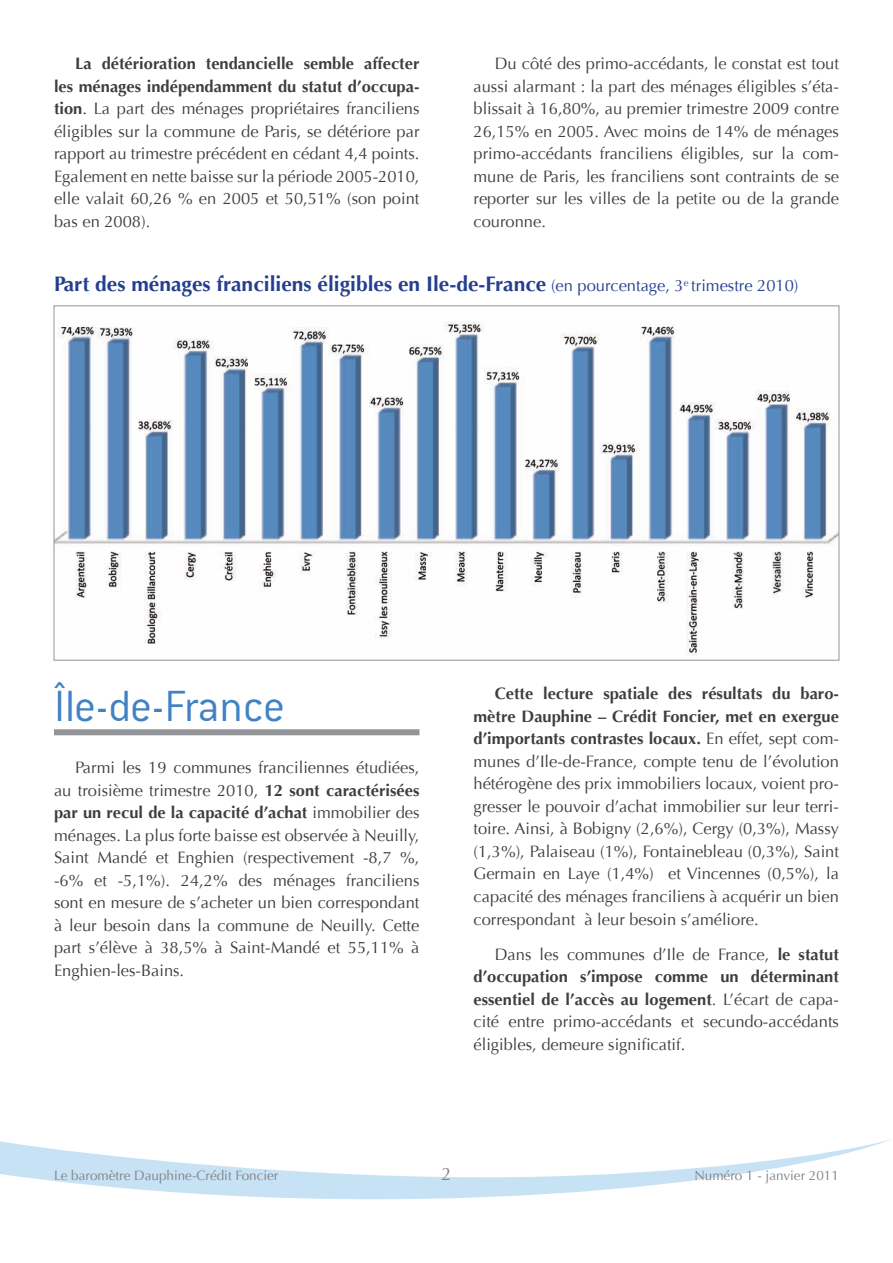
<style>
.page{position:relative;width:893px;height:1263px;background:#fff}
.page>*{position:absolute;margin:0;border:0;box-sizing:border-box;transform-origin:0 0}
.t1{font:300 48px "Conduit ITC";letter-spacing:-.015em;color:#4082c4}
.t2{font:700 21px "Optima";color:#253f8e}
.t3{font:18px "Optima";color:#808285}
.t4{font:16.5px/22.5px "Optima";color:#3e3e3f;text-align:justify}
.t5{font:13.5px "Optima";color:#808285}
.s1{font-weight:700}
.s2{font-weight:400;font-size:16.5px}
</style>
<div class="page">
<svg style="left:0;top:1139px;width:891px;height:61px"></svg>
<img style="left:56px;top:321px;width:781px;height:334px">
<div style="left:54px;top:729px;width:365px;height:6px;background:#939598"></div>
<p class="t4" style="left:54px;top:53px;width:367px;text-indent:21px"><span class="s1">La détérioration tendancielle semble affecter les ménages indépendamment du statut d’occupa&shy;tion</span>. La part des ménages propriétaires franciliens éligibles sur la commune de Paris, se détériore par rapport au trimestre précédent en cédant 4,4 points.<br>Egalement en nette baisse sur la période 2005-2010, elle valait 60,26 % en 2005 et 50,51% (son point bas en 2008).</p>
<p class="t4" style="left:473px;top:53px;width:367px;text-indent:21px">Du côté des primo-accédants, le constat est tout aussi alarmant : la part des ménages éligibles s’éta&shy;blissait à 16,80%, au premier trimestre 2009 contre 26,15% en 2005. Avec moins de 14% de ménages primo-accédants franciliens éligibles, sur la com&shy;mune de Paris, les franciliens sont contraints de se reporter sur les villes de la petite ou de la grande couronne.</p>
<p class="t2" style="left:54px;top:272px;width:746px">Part des ménages franciliens éligibles en Ile-de-France <span class="s2">(en pourcentage, 3</span><sup>e</sup> <span class="s2">trimestre 2010)</span></p>
<h1 class="t1" style="left:54px;top:680px;width:232px">Île-de-France</h1>
<p class="t4" style="left:54px;top:756px;width:367px;text-indent:21px">Parmi les 19 communes franciliennes étudiées, au troisième trimestre 2010, <span class="s1">12 sont caractérisées par un recul de la capacité d’achat</span> immobilier des ménages. La plus forte baisse est observée à Neuilly, Saint Mandé et Enghien (respectivement -8,7 %, -6% et -5,1%). 24,2% des ménages franciliens sont en mesure de s’acheter un bien correspondant à leur besoin dans la commune de Neuilly. Cette part s’élève à 38,5% à Saint-Mandé et 55,11% à Enghien-les-Bains.</p>
<p class="t4" style="left:473px;top:683px;width:367px;text-indent:21px"><span class="s1">Cette lecture spatiale des résultats du baro&shy;mètre Dauphine – Crédit Foncier, met en exergue d’importants contrastes locaux.</span> En effet, sept com&shy;munes d’Ile-de-France, compte tenu de l’évolution hétérogène des prix immobiliers locaux, voient pro&shy;gresser le pouvoir d’achat immobilier sur leur terri&shy;toire. Ainsi, à Bobigny (2,6%), Cergy (0,3%), Massy (1,3%), Palaiseau (1%), Fontainebleau (0,3%), Saint Germain en Laye (1,4%) et Vincennes (0,5%), la capacité des ménages franciliens à acquérir un bien correspondant à leur besoin s’améliore.</p>
<p class="t4" style="left:473px;top:943px;width:367px;text-indent:21px">Dans les communes d’Ile de France, <span class="s1">le statut d’occupation s’impose comme un déterminant essentiel de l’accès au logement</span>. L’écart de capa&shy;cité entre primo-accédants et secundo-accédants éligibles, demeure significatif.</p>
<p class="t5" style="left:54px;top:1168px;width:226px">Le baromètre Dauphine-Crédit Foncier</p>
<p class="t3" style="left:441px;top:1164px;width:12px">2</p>
<p class="t5" style="left:694px;top:1168px;width:146px">Numéro 1 - janvier 2011</p>
</div>
